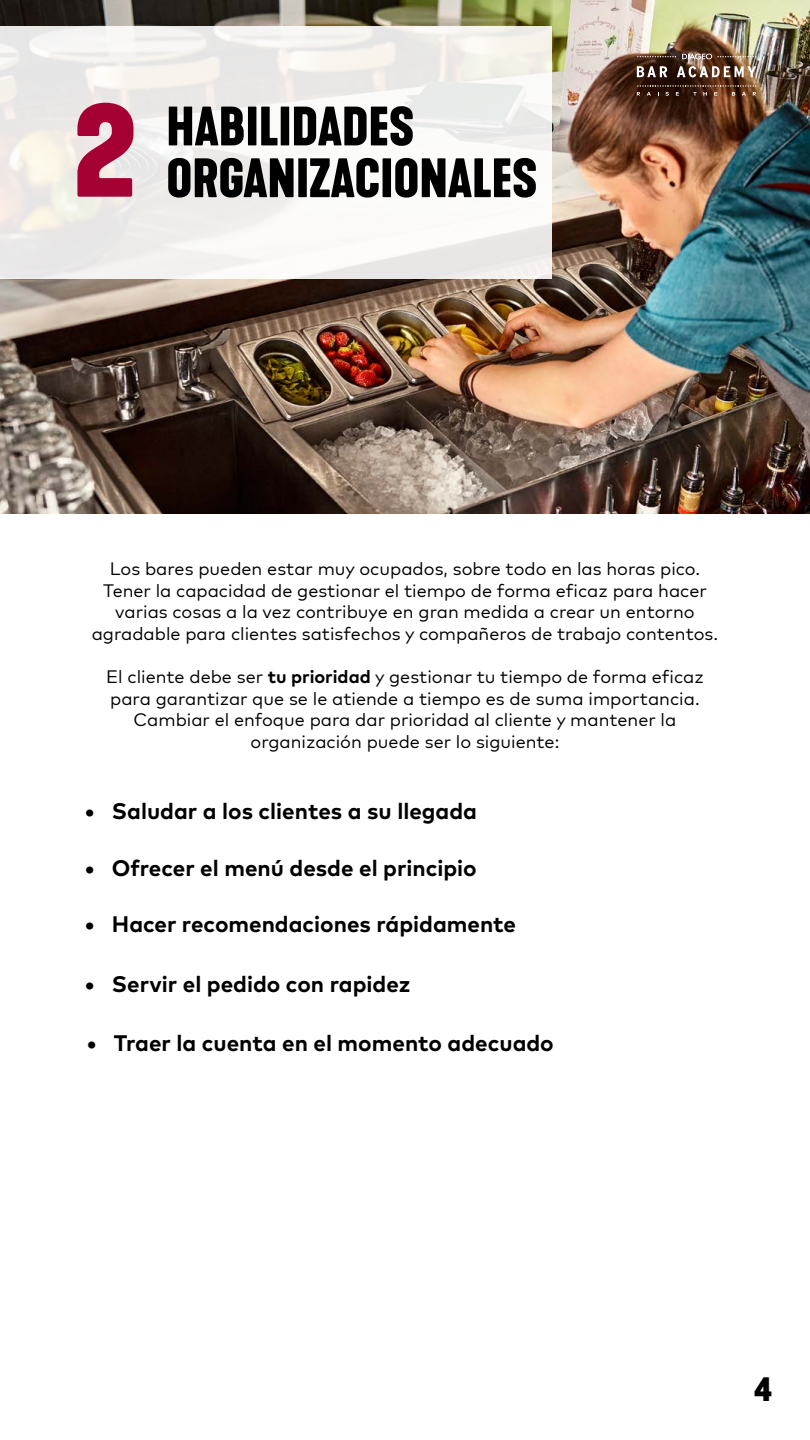
<style>
.page{position:relative;width:810px;height:1440px;background:#fff}
.page>*{position:absolute;margin:0;border:0;box-sizing:border-box;transform-origin:0 0}
.t1{font:700 132.75px "Kapra Neue";color:#a50034}
.t2{font:700 51.75px "Kapra Neue";color:#000}
.t3{font:700 33.75px "Kapra Neue";color:#000}
.t4{font:700 22.5px "Mark Pro";color:#000}
.t5{font:18px/21.6px "Mark Pro";color:#000;text-align:center}
.s1{font-weight:700}
</style>
<div class="page">
<img style="left:0;top:0;width:810px;height:514px">
<div style="left:0;top:26px;width:551px;height:253px;background:linear-gradient(to bottom,#f1efed,#f4f3f1)"></div>
<svg style="left:637px;top:85px;width:119px;height:11px"></svg>
<svg style="left:637px;top:66px;width:30px;height:11px"></svg>
<svg style="left:677px;top:66px;width:79px;height:12px"></svg>
<svg style="left:682px;top:54px;width:74px;height:5px"></svg>
<svg style="left:637px;top:56px;width:39px;height:1px"></svg>
<h1 class="t1" style="left:74px;top:60px;width:63px">2</h1>
<h2 class="t2" style="left:166px;top:92px;width:249px">HABILIDADES</h2>
<h2 class="t2" style="left:166px;top:144px;width:372px">ORGANIZACIONALES</h2>
<p class="t5" style="left:92px;top:558px;width:628px">Los bares pueden estar muy ocupados, sobre todo en las horas pico.<br>Tener la capacidad de gestionar el tiempo de forma eficaz para hacer varias cosas a la vez contribuye en gran medida a crear un entorno agradable para clientes satisfechos y compañeros de trabajo contentos.</p>
<p class="t5" style="left:106px;top:666px;width:599px">El cliente debe ser <span class="s1">tu prioridad</span> y gestionar tu tiempo de forma eficaz para garantizar que se le atiende a tiempo es de suma importancia.<br>Cambiar el enfoque para dar prioridad al cliente y mantener la organización puede ser lo siguiente:</p>
<p class="t4" style="left:85px;top:794px;width:394px">• Saludar a los clientes a su llegada</p>
<p class="t4" style="left:85px;top:851px;width:393px">• Ofrecer el menú desde el principio</p>
<p class="t4" style="left:85px;top:907px;width:433px">• Hacer recomendaciones rápidamente</p>
<p class="t4" style="left:85px;top:967px;width:327px">• Servir el pedido con rapidez</p>
<p class="t4" style="left:87px;top:1026px;width:469px">• Traer la cuenta en el momento adecuado</p>
<h3 class="t3" style="left:755px;top:1367px;width:19px">4</h3>
</div>
